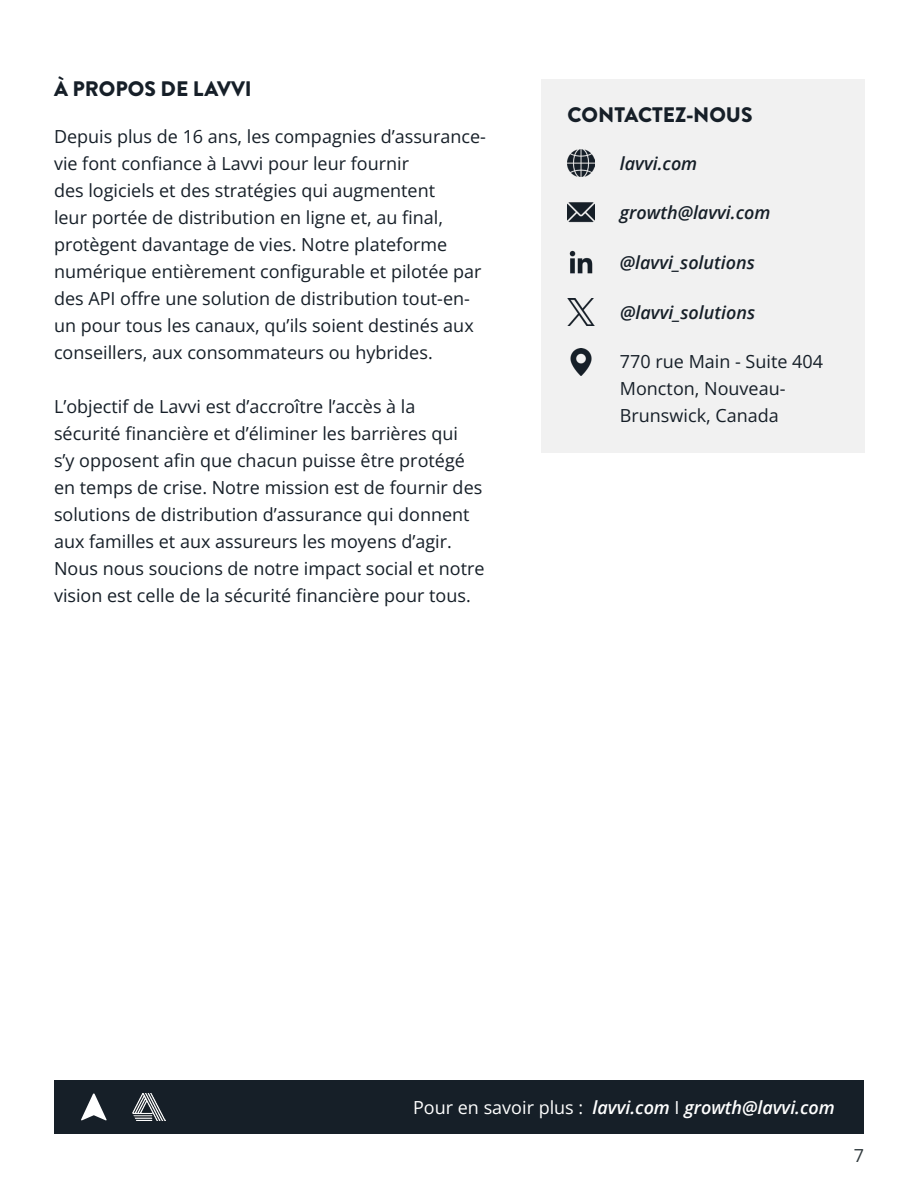
<style>
.page{position:relative;width:918px;height:1188px;background:#fff}
.page>*{position:absolute;margin:0;border:0;box-sizing:border-box;transform-origin:0 0}
.t1{font:900 21px "Brandon Grotesque";color:#161f28}
.t2{font:18px/27px "Open Sans";color:#161f28}
.t3{font:italic 600 18px "Open Sans";color:#161f28}
.t4{font:italic 600 18px "Open Sans";color:#fff}
.t5{font:18px "Open Sans";color:#30393c}
.s1{font-weight:400;font-style:normal}
</style>
<div class="page">
<div style="left:54px;top:1080px;width:810px;height:54px;background:#161f28"></div>
<svg style="left:81px;top:1094px;width:26px;height:26px"></svg>
<img style="left:133px;top:1094px;width:32px;height:27px">
<div style="left:541px;top:80px;width:324px;height:373px;background:#f1f1f1"></div>
<img style="left:567px;top:202px;width:27px;height:21px">
<img style="left:567px;top:149px;width:27px;height:27px">
<img style="left:569px;top:250px;width:24px;height:24px">
<img style="left:568px;top:299px;width:27px;height:27px">
<img style="left:570px;top:349px;width:22px;height:27px">
<p class="t1" style="left:54px;top:74px;width:199px">À PROPOS DE LAVVI</p>
<p class="t2" style="left:54px;top:122px;width:433px">Depuis plus de 16 ans, les compagnies d’assurance&shy;vie font confiance à Lavvi pour leur fournir<br>des logiciels et des stratégies qui augmentent<br>leur portée de distribution en ligne et, au final, protègent davantage de vies. Notre plateforme numérique entièrement configurable et pilotée par des API offre une solution de distribution tout-en&shy;un pour tous les canaux, qu’ils soient destinés aux conseillers, aux consommateurs ou hybrides.</p>
<p class="t2" style="left:54px;top:392px;width:432px">L’objectif de Lavvi est d’accroître l’accès à la sécurité financière et d’éliminer les barrières qui<br>s’y opposent afin que chacun puisse être protégé en temps de crise. Notre mission est de fournir des solutions de distribution d’assurance qui donnent aux familles et aux assureurs les moyens d’agir.<br>Nous nous soucions de notre impact social et notre vision est celle de la sécurité financière pour tous.</p>
<p class="t1" style="left:568px;top:100px;width:187px">CONTACTEZ-NOUS</p>
<p class="t3" style="left:620px;top:151px;width:79px">lavvi.com</p>
<p class="t3" style="left:620px;top:200px;width:152px">growth@lavvi.com</p>
<p class="t3" style="left:620px;top:250px;width:136px">@lavvi_solutions</p>
<p class="t3" style="left:620px;top:300px;width:136px">@lavvi_solutions</p>
<p class="t2" style="left:620px;top:347px;width:205px">770 rue Main - Suite 404<br>Moncton, Nouveau-<br>Brunswick, Canada</p>
<p class="t4" style="left:413px;top:1095px;width:423px"><span class="s1">Pour en savoir plus :</span> lavvi.com <span class="s1">I</span> growth@lavvi.com</p>
<p class="t5" style="left:854px;top:1143px;width:12px">7</p>
</div>
